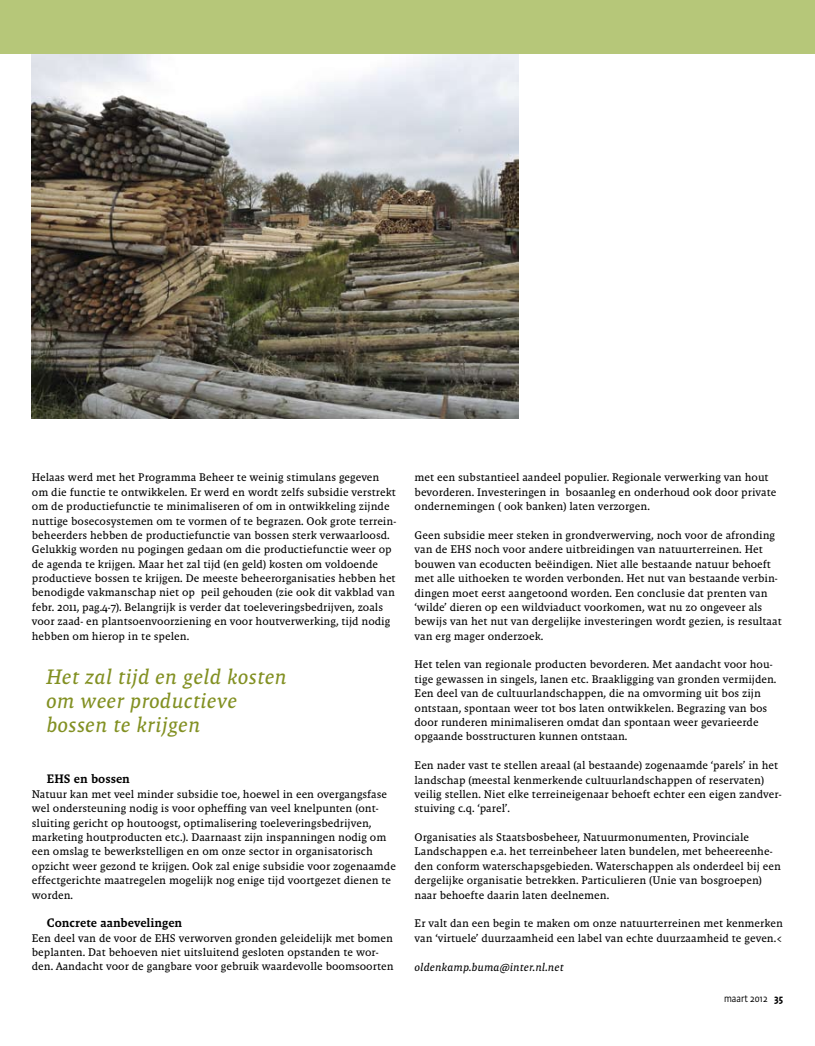
<style>
.page{position:relative;width:815px;height:1046px;background:#fff}
.page>*{position:absolute;margin:0;border:0;box-sizing:border-box;transform-origin:0 0}
.t1{font:italic 21.25px/23.8px "Malaga Reg";color:#829022}
.t2{font:12.5px "Malaga Med";color:#000}
.t3{font:11.25px/14.4px "Malaga Reg";color:#000}
.t4{font:italic 11.25px "Malaga Reg";color:#000}
.t5{font:300 10.38px "Absara Sans Head";color:#000}
.s1{font-weight:500}
</style>
<div class="page">
<img style="left:32px;top:53px;width:487px;height:365px">
<div style="left:0;top:0;width:815px;height:53px;background:#b6c779"></div>
<p class="t3" style="left:32px;top:470px;width:366px">Helaas werd met het Programma Beheer te weinig stimulans gegeven om die functie te ontwikkelen. Er werd en wordt zelfs subsidie verstrekt om de productiefunctie te minimaliseren of om in ontwikkeling zijnde nuttige bosecosystemen om te vormen of te begrazen. Ook grote terrein&shy;beheerders hebben de productiefunctie van bossen sterk verwaarloosd.<br>Gelukkig worden nu pogingen gedaan om die productiefunctie weer op de agenda te krijgen. Maar het zal tijd (en geld) kosten om voldoende productieve bossen te krijgen. De meeste beheerorganisaties hebben het benodigde vakmanschap niet op peil gehouden (zie ook dit vakblad van febr. 2011, pag.4-7). Belangrijk is verder dat toeleveringsbedrijven, zoals voor zaad- en plantsoenvoorziening en voor houtverwerking, tijd nodig hebben om hierop in te spelen.</p>
<h1 class="t1" style="left:46px;top:665px;width:243px">Het zal tijd en geld kosten om weer productieve bossen te krijgen</h1>
<p class="t2" style="left:47px;top:772px;width:85px">EHS en bossen</p>
<p class="t3" style="left:32px;top:786px;width:366px">Natuur kan met veel minder subsidie toe, hoewel in een overgangsfase wel ondersteuning nodig is voor opheffing van veel knelpunten (ont&shy;sluiting gericht op houtoogst, optimalisering toeleveringsbedrijven, marketing houtproducten etc.). Daarnaast zijn inspanningen nodig om een omslag te bewerkstelligen en om onze sector in organisatorisch opzicht weer gezond te krijgen. Ook zal enige subsidie voor zogenaamde effectgerichte maatregelen mogelijk nog enige tijd voortgezet dienen te worden.</p>
<p class="t2" style="left:47px;top:915px;width:137px">Concrete aanbevelingen</p>
<p class="t3" style="left:32px;top:930px;width:363px">Een deel van de voor de EHS verworven gronden geleidelijk met bomen beplanten. Dat behoeven niet uitsluitend gesloten opstanden te wor&shy;den. Aandacht voor de gangbare voor gebruik waardevolle boomsoorten</p>
<p class="t3" style="left:415px;top:470px;width:363px">met een substantieel aandeel populier. Regionale verwerking van hout bevorderen. Investeringen in bosaanleg en onderhoud ook door private ondernemingen ( ook banken) laten verzorgen.</p>
<p class="t3" style="left:415px;top:528px;width:369px">Geen subsidie meer steken in grondverwerving, noch voor de afronding van de EHS noch voor andere uitbreidingen van natuurterreinen. Het bouwen van ecoducten beëindigen. Niet alle bestaande natuur behoeft met alle uithoeken te worden verbonden. Het nut van bestaande verbin&shy;dingen moet eerst aangetoond worden. Een conclusie dat prenten van ‘wilde’ dieren op een wildviaduct voorkomen, wat nu zo ongeveer als bewijs van het nut van dergelijke investeringen wordt gezien, is resultaat van erg mager onderzoek.</p>
<p class="t3" style="left:415px;top:657px;width:363px">Het telen van regionale producten bevorderen. Met aandacht voor hou&shy;tige gewassen in singels, lanen etc. Braakligging van gronden vermijden.<br>Een deel van de cultuurlandschappen, die na omvorming uit bos zijn ontstaan, spontaan weer tot bos laten ontwikkelen. Begrazing van bos door runderen minimaliseren omdat dan spontaan weer gevarieerde opgaande bosstructuren kunnen ontstaan.</p>
<p class="t3" style="left:415px;top:758px;width:368px">Een nader vast te stellen areaal (al bestaande) zogenaamde ‘parels’ in het landschap (meestal kenmerkende cultuurlandschappen of reservaten) veilig stellen. Niet elke terreineigenaar behoeft echter een eigen zandver&shy;stuiving c.q. ‘parel’.</p>
<p class="t3" style="left:415px;top:829px;width:368px">Organisaties als Staatsbosbeheer, Natuurmonumenten, Provinciale Landschappen e.a. het terreinbeheer laten bundelen, met beheereenhe&shy;den conform waterschapsgebieden. Waterschappen als onderdeel bij een dergelijke organisatie betrekken. Particulieren (Unie van bosgroepen) naar behoefte daarin laten deelnemen.</p>
<p class="t3" style="left:415px;top:916px;width:370px">Er valt dan een begin te maken om onze natuurterreinen met kenmerken van ‘virtuele’ duurzaamheid een label van echte duurzaamheid te geven.&lt;</p>
<p class="t4" style="left:415px;top:960px;width:151px">oldenkamp.buma@inter.nl.net</p>
<p class="t5" style="left:724px;top:991px;width:61px">maart 2012 <span class="s1">35</span></p>
</div>
